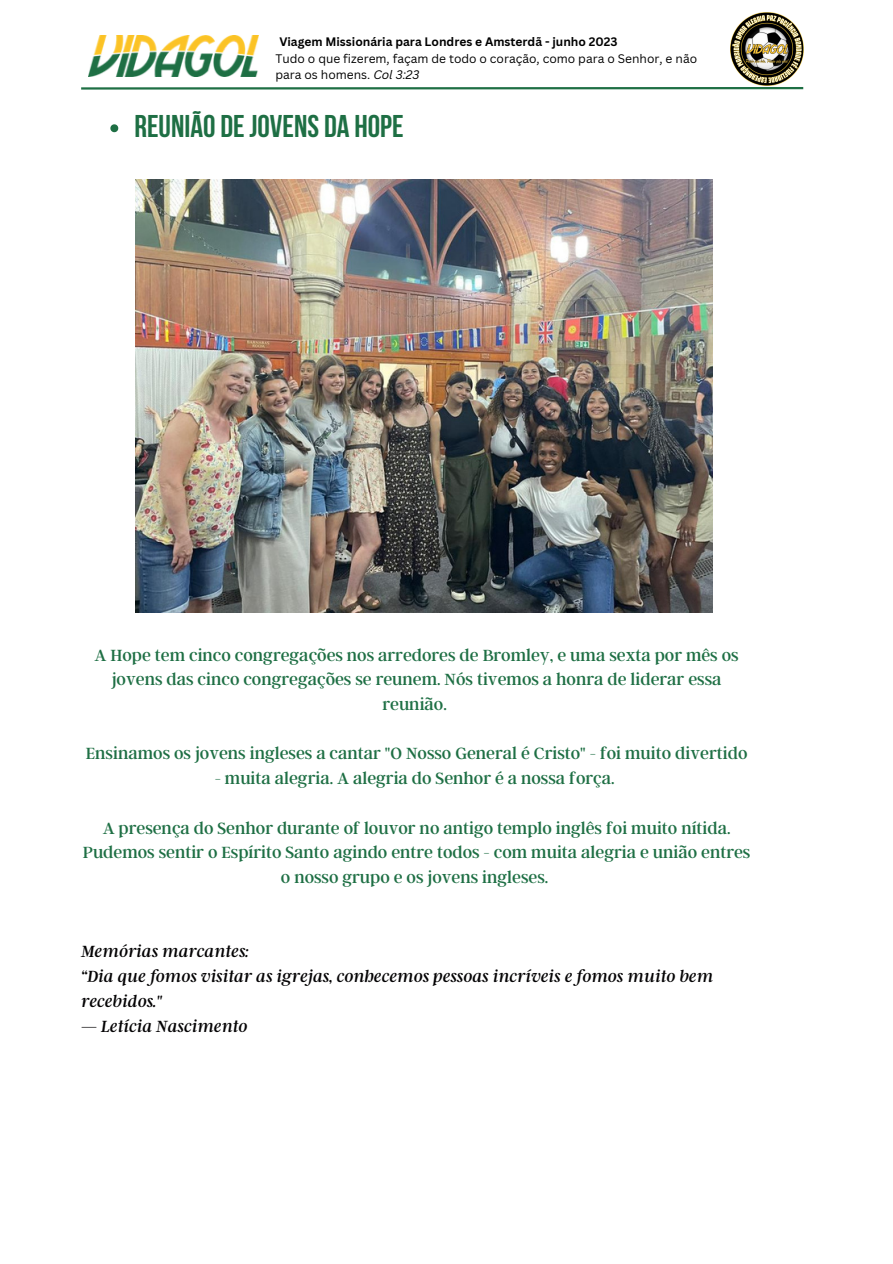
<style>
.page{position:relative;width:893px;height:1264px;background:#fff}
.page>*{position:absolute;margin:0;border:0;box-sizing:border-box;transform-origin:0 0}
.t1{font:700 31.35px "Bebas Neue";color:#1e6f44}
.t2{font:18px/24.8px "Argent CF";color:#1e6f44;text-align:center}
.t3{font:italic 18px/24.8px "Argent CF";color:#040304}
.t4{font:12px "Canva Sans";color:#000}
.t5{font:700 12px "Canva Sans";color:#000}
.s1{font-style:italic}
</style>
<div class="page">
<img style="left:89px;top:36px;width:170px;height:40px">
<img style="left:730px;top:13px;width:73px;height:73px">
<hr style="left:81px;top:87px;width:722px;height:3px;background:#1e6f44">
<img style="left:136px;top:179px;width:576px;height:433px">
<svg style="left:110px;top:124px;width:8px;height:8px"></svg>
<p class="t5" style="left:279px;top:33px;width:340px">Viagem Missionária para Londres e Amsterdã - junho 2023</p>
<p class="t4" style="left:275px;top:50px;width:423px">Tudo o que fizerem, façam de todo o coração, como para o Senhor, e não</p>
<p class="t4" style="left:275px;top:66px;width:145px">para os homens. <span class="s1">Col 3:23</span></p>
<p class="t1" style="left:134px;top:113px;width:271px">REUNIÃO DEJOVENS DA HOPE</p>
<p class="t2" style="left:95px;top:641px;width:645px">A Hope tem cinco congregações nos arredores de Bromley, e uma sexta por mês os jovens das cinco congregações se reunem. Nós tivemos a honra de liderar essa reunião.</p>
<p class="t2" style="left:86px;top:740px;width:663px">Ensinamos os jovens ingleses a cantar "O Nosso General é Cristo" - foi muito divertido</p>
<p class="t2" style="left:215px;top:765px;width:401px">- muita alegria. A alegria do Senhor é a nossa força.</p>
<p class="t2" style="left:83px;top:814px;width:669px">A presença do Senhor durante of louvor no antigo templo inglês foi muito nítida.<br>Pudemos sentir o Espírito Santo agindo entre todos - com muita alegria e união entres o nosso grupo e os jovens ingleses.</p>
<p class="t3" style="left:81px;top:938px;width:169px">Memórias marcantes:</p>
<p class="t3" style="left:81px;top:963px;width:633px">“Dia que fomos visitar as igrejas, conhecemos pessoas incríveis e fomos muito bem recebidos."</p>
<p class="t3" style="left:81px;top:1012px;width:168px">— Letícia Nascimento</p>
</div>
